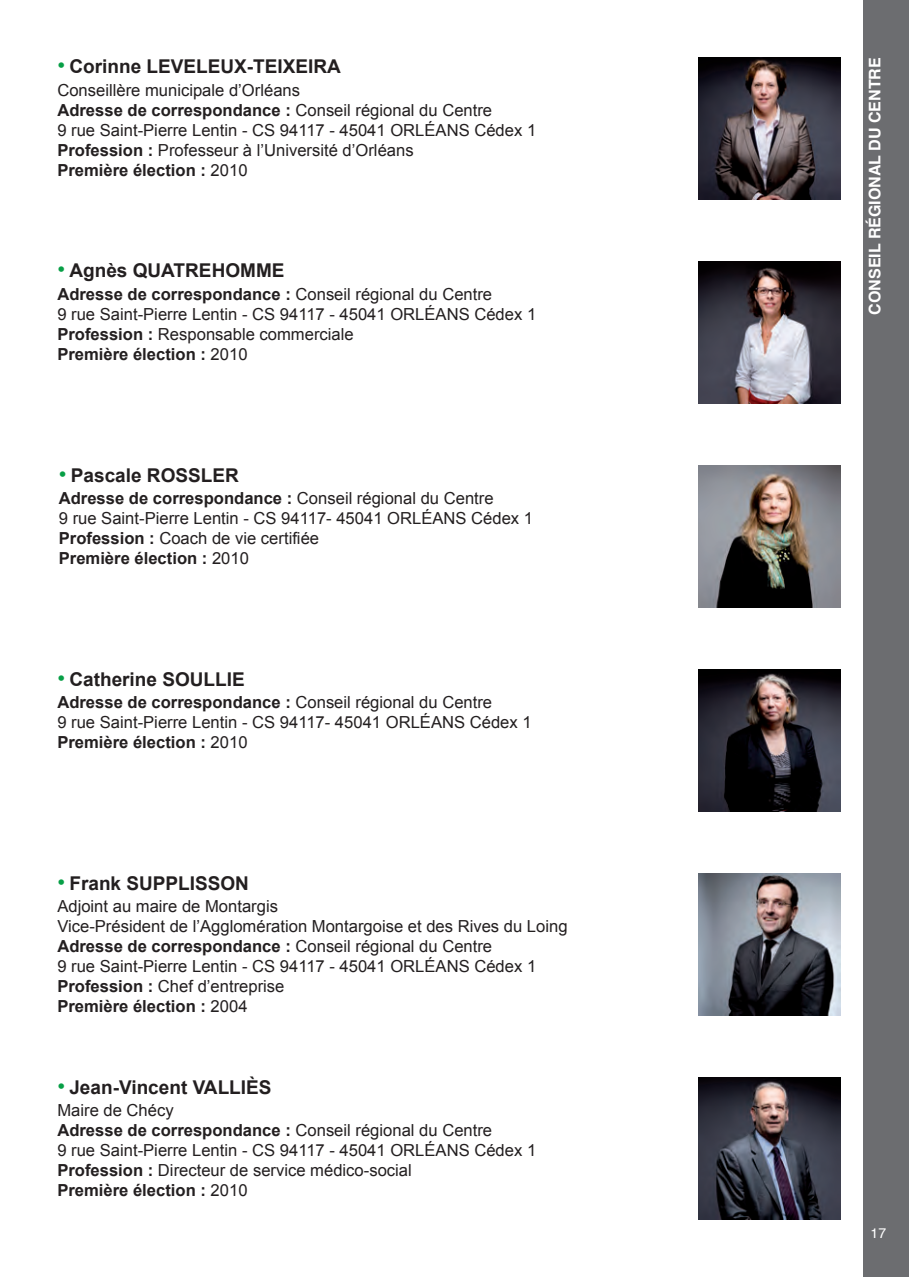
<style>
.page{position:relative;width:909px;height:1277px;background:#fff}
.page>*{position:absolute;margin:0;border:0;box-sizing:border-box;transform-origin:0 0}
.t1{font:700 19px "Arial";color:#231f20}
.t2{font:16.6px/20px "Arial";color:#231f20}
.t3{font:700 16px "Helvetica";color:#fff}
.t4{font:14px "Helvetica";color:#fff}
.s1{font-weight:400;font-size:22px;color:#079f46}
.s2{font-weight:700}
</style>
<div class="page">
<div style="left:862px;top:0;width:46px;height:1277px;background:#6c6d70"></div>
<img style="left:698px;top:57px;width:142px;height:142px">
<img style="left:698px;top:261px;width:142px;height:142px">
<img style="left:698px;top:466px;width:142px;height:141px">
<img style="left:698px;top:670px;width:142px;height:141px">
<img style="left:698px;top:874px;width:142px;height:141px">
<img style="left:698px;top:1078px;width:142px;height:142px">
<p class="t1" style="left:57px;top:56px;width:285px"><span class="s1">•</span> Corinne LEVELEUX-TEIXEIRA</p>
<p class="t2" style="left:57px;top:80px;width:480px">Conseillère municipale d’Orléans<br><span class="s2">Adresse de correspondance :</span> Conseil régional du Centre<br>9 rue Saint-Pierre Lentin - CS 94117 - 45041 ORLÉANS Cédex 1<br><span class="s2">Profession :</span> Professeur à l’Université d’Orléans<br><span class="s2">Première élection :</span> 2010</p>
<p class="t1" style="left:57px;top:260px;width:229px"><span class="s1">•</span> Agnès QUATREHOMME</p>
<p class="t2" style="left:57px;top:284px;width:480px"><span class="s2">Adresse de correspondance :</span> Conseil régional du Centre<br>9 rue Saint-Pierre Lentin - CS 94117 - 45041 ORLÉANS Cédex 1<br><span class="s2">Profession :</span> Responsable commerciale<br><span class="s2">Première élection :</span> 2010</p>
<p class="t1" style="left:59px;top:464px;width:181px"><span class="s1">•</span> Pascale ROSSLER</p>
<p class="t2" style="left:59px;top:488px;width:475px"><span class="s2">Adresse de correspondance :</span> Conseil régional du Centre<br>9 rue Saint-Pierre Lentin - CS 94117- 45041 ORLÉANS Cédex 1<br><span class="s2">Profession :</span> Coach de vie certifiée<br><span class="s2">Première élection :</span> 2010</p>
<p class="t1" style="left:57px;top:668px;width:189px"><span class="s1">•</span> Catherine SOULLIE</p>
<p class="t2" style="left:57px;top:692px;width:475px"><span class="s2">Adresse de correspondance :</span> Conseil régional du Centre<br>9 rue Saint-Pierre Lentin - CS 94117- 45041 ORLÉANS Cédex 1<br><span class="s2">Première élection :</span> 2010</p>
<p class="t1" style="left:57px;top:873px;width:193px"><span class="s1">•</span> Frank SUPPLISSON</p>
<p class="t2" style="left:57px;top:896px;width:511px">Adjoint au maire de Montargis<br>Vice-Président de l’Agglomération Montargoise et des Rives du Loing <span class="s2">Adresse de correspondance :</span> Conseil régional du Centre<br>9 rue Saint-Pierre Lentin - CS 94117 - 45041 ORLÉANS Cédex 1<br><span class="s2">Profession :</span> Chef d’entreprise<br><span class="s2">Première élection :</span> 2004</p>
<p class="t1" style="left:57px;top:1077px;width:216px"><span class="s1">•</span> Jean-Vincent VALLIÈS</p>
<p class="t2" style="left:57px;top:1101px;width:480px">Maire de Chécy<br><span class="s2">Adresse de correspondance :</span> Conseil régional du Centre<br>9 rue Saint-Pierre Lentin - CS 94117 - 45041 ORLÉANS Cédex 1<br><span class="s2">Profession :</span> Directeur de service médico-social<br><span class="s2">Première élection :</span> 2010</p>
<p class="t3" style="left:868px;top:315px;width:259px;rotate:-90deg">CONSEIL RÉGIONAL DU CENTRE</p>
<p class="t4" style="left:870px;top:1227px;width:17px">17</p>
</div>
